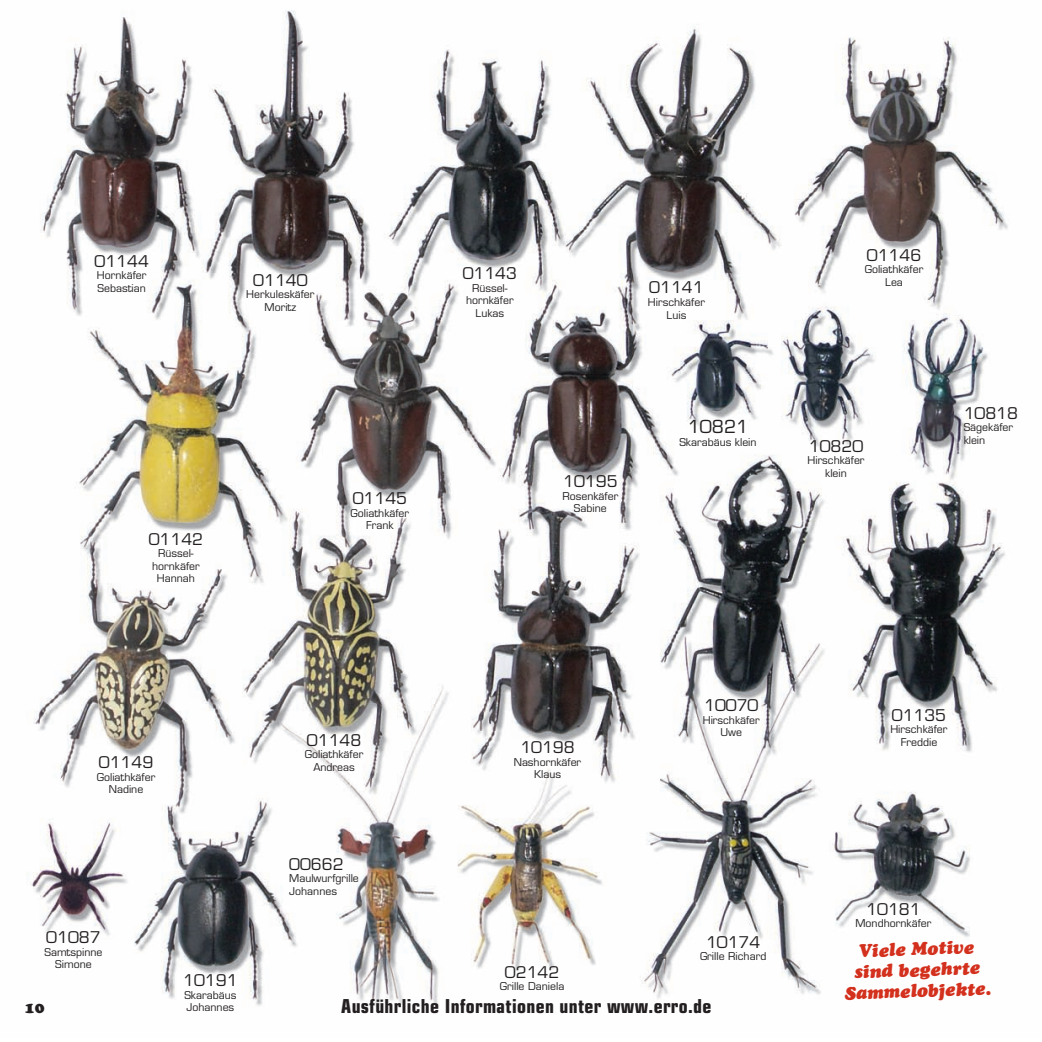
<style>
.page{position:relative;width:1042px;height:1042px;background:#fff}
.page>*{position:absolute;margin:0;border:0;box-sizing:border-box;transform-origin:0 0}
.t1{font:700 condensed 19.25px "Eurostile";letter-spacing:.02em;color:#231f20}
.t2{font:17.5px/21px "Cooper BT Black Italic Headline";color:#d3301d;text-align:center}
.t3{font:17.5px "Eurostile";color:#231f20}
.t4{font:15.75px "Eurostile";color:#231f20}
.t5{font:15.75px "Cooper Black Std";color:#231f20}
.t6{font:10.5px/12.6px "Eurostile";color:#231f20;text-align:center}
</style>
<div class="page">
<img style="left:27px;top:10px;width:981px;height:997px">
<h3 class="t4" style="left:95px;top:251px;width:56px">01144</h3>
<p class="t6" style="left:97px;top:269px;width:51px;text-align:left">Hornkäfer<br>Sebastian</p>
<h3 class="t4" style="left:253px;top:270px;width:56px">01140</h3>
<p class="t6" style="left:246px;top:288px;width:70px">Herkuleskäfer<br>Moritz</p>
<h3 class="t4" style="left:149px;top:529px;width:56px">01142</h3>
<p class="t6" style="left:152px;top:547px;width:49px">Rüssel&shy;hornkäfer<br>Hannah</p>
<h3 class="t4" style="left:353px;top:489px;width:56px">01145</h3>
<p class="t6" style="left:351px;top:507px;width:60px">Goliathkäfer<br>Frank</p>
<h3 class="t4" style="left:463px;top:264px;width:56px">01143</h3>
<p class="t6" style="left:466px;top:282px;width:49px">Rüssel&shy;hornkäfer<br>Lukas</p>
<h3 class="t4" style="left:649px;top:278px;width:56px">01141</h3>
<p class="t6" style="left:648px;top:296px;width:59px">Hirschkäfer<br>Luis</p>
<h3 class="t4" style="left:563px;top:472px;width:56px">10195</h3>
<p class="t6" style="left:562px;top:490px;width:57px">Rosenkäfer<br>Sabine</p>
<h2 class="t3" style="left:688px;top:416px;width:62px">10821</h2>
<p class="t6" style="left:679px;top:436px;width:79px">Skarabäus klein</p>
<h3 class="t4" style="left:867px;top:245px;width:56px">01146</h3>
<p class="t6" style="left:865px;top:263px;width:60px">Goliathkäfer<br>Lea</p>
<h3 class="t4" style="left:809px;top:436px;width:56px">10820</h3>
<p class="t6" style="left:807px;top:454px;width:59px">Hirschkäfer klein</p>
<h3 class="t4" style="left:963px;top:403px;width:56px">10818</h3>
<p class="t6" style="left:963px;top:421px;width:51px;text-align:left">Sägekäfer klein</p>
<h3 class="t4" style="left:99px;top:753px;width:56px">01149</h3>
<p class="t6" style="left:97px;top:770px;width:60px">Goliathkäfer<br>Nadine</p>
<h3 class="t4" style="left:307px;top:730px;width:56px">01148</h3>
<p class="t6" style="left:305px;top:748px;width:60px">Goliathkäfer<br>Andreas</p>
<h3 class="t4" style="left:289px;top:854px;width:56px">00662</h3>
<p class="t6" style="left:289px;top:872px;width:71px;text-align:left">Maulwurfgrille<br>Johannes</p>
<h3 class="t4" style="left:520px;top:738px;width:56px">10198</h3>
<p class="t6" style="left:514px;top:755px;width:69px">Nashornkäfer<br>Klaus</p>
<h3 class="t4" style="left:704px;top:695px;width:56px">10070</h3>
<p class="t6" style="left:703px;top:713px;width:59px">Hirschkäfer<br>Uwe</p>
<h3 class="t4" style="left:46px;top:927px;width:56px">01087</h3>
<p class="t6" style="left:44px;top:945px;width:60px">Samtspinne<br>Simone</p>
<h3 class="t4" style="left:706px;top:932px;width:56px">10174</h3>
<p class="t6" style="left:700px;top:950px;width:68px">Grille Richard</p>
<h3 class="t4" style="left:505px;top:962px;width:56px">02142</h3>
<p class="t6" style="left:500px;top:980px;width:66px">Grille Daniela</p>
<h3 class="t4" style="left:183px;top:971px;width:56px">10191</h3>
<p class="t6" style="left:184px;top:988px;width:53px;text-align:left">Skarabäus<br>Johannes</p>
<h3 class="t5" style="left:25px;top:998px;width:21px">10</h3>
<h1 class="t1" style="left:341px;top:995px;width:372px">Ausführliche Informationen unter www.erro.de</h1>
<h3 class="t4" style="left:892px;top:705px;width:56px">01135</h3>
<p class="t6" style="left:890px;top:723px;width:59px">Hirschkäfer<br>Freddie</p>
<h3 class="t4" style="left:866px;top:899px;width:56px">10181</h3>
<p class="t6" style="left:855px;top:917px;width:77px">Mondhornkäfer</p>
<h2 class="t2" style="left:843px;top:941px;width:148px;rotate:-2deg">Viele Motive sind begehrte<br>Sammelobjekte.</h2>
</div>
